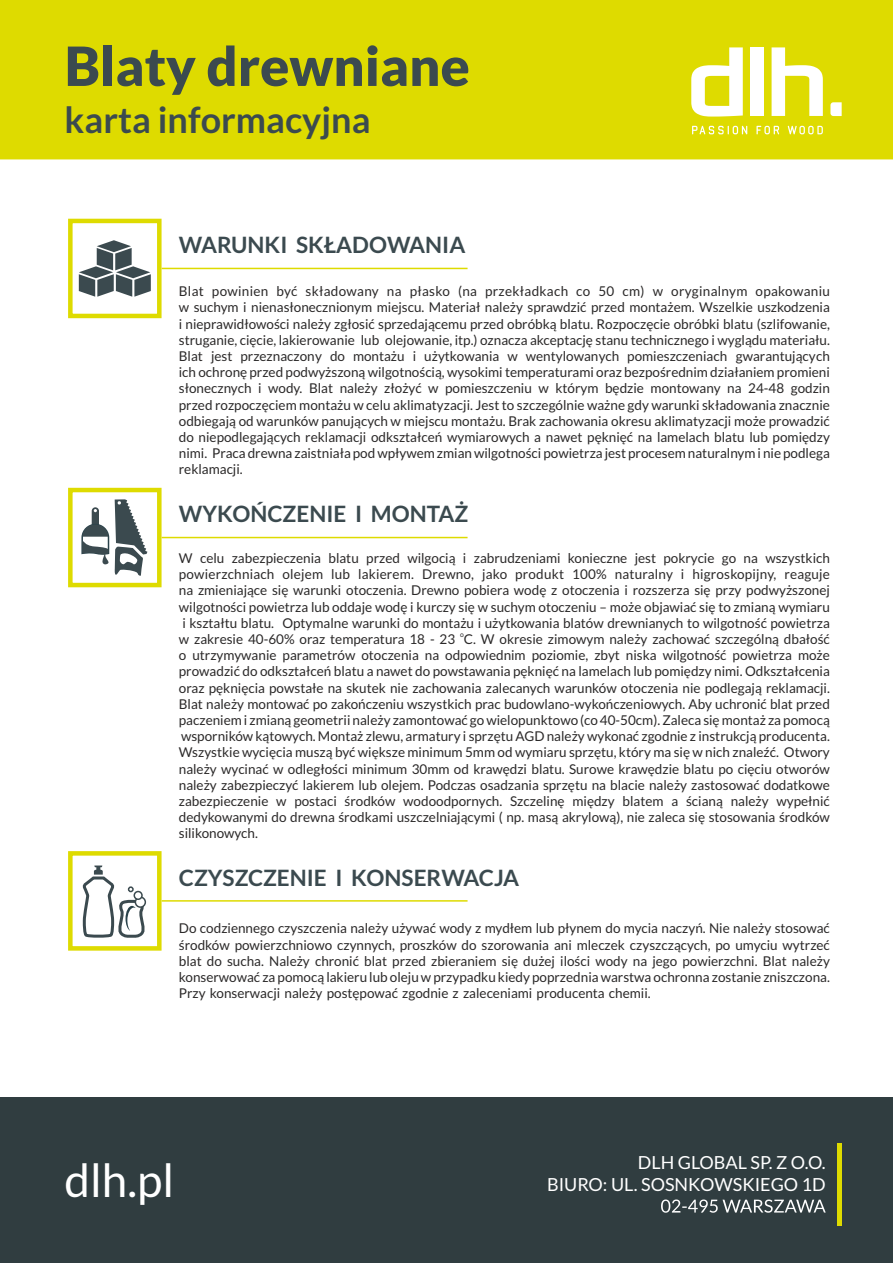
<style>
.page{position:relative;width:893px;height:1263px;background:#fff}
.page>*{position:absolute;margin:0;border:0;box-sizing:border-box;transform-origin:0 0}
.t1{font:900 54px "Lato";color:#3b4a4f}
.t2{font:45.75px "Lato";color:#fff}
.t3{font:700 36px "Lato";color:#3b4a4f}
.t4{font:700 22.5px "Lato";color:#3b4a4f}
.t5{font:18px/22px "Lato";color:#fff;text-align:right}
.t6{font:13.5px/16.2px "Lato";color:#2b2929;text-align:justify}
.t7{font:6.75px "Arial";color:#2b2929}
</style>
<div class="page">
<div style="left:0;top:0;width:893px;height:159px;background:#dedb00"></div>
<div style="left:0;top:1098px;width:893px;height:165px;background:#303d40"></div>
<svg style="left:756px;top:126px;width:23px;height:8px"></svg>
<svg style="left:788px;top:126px;width:35px;height:8px"></svg>
<svg style="left:691px;top:47px;width:52px;height:70px"></svg>
<div style="left:750px;top:47px;width:14px;height:69px;background:#fff"></div>
<svg style="left:772px;top:47px;width:51px;height:69px"></svg>
<svg style="left:830px;top:102px;width:12px;height:14px"></svg>
<svg style="left:692px;top:126px;width:55px;height:8px"></svg>
<svg style="left:661px;top:1199px;width:165px;height:14px"></svg>
<div style="left:837px;top:1143px;width:5px;height:82px;background:#dedb00"></div>
<div style="left:68px;top:219px;width:94px;height:99px;border:4px solid #dedb00"></div>
<hr style="left:162px;top:268px;width:306px;height:1px;background:#dedb00">
<div style="left:68px;top:488px;width:94px;height:99px;border:4px solid #dedb00"></div>
<hr style="left:162px;top:537px;width:306px;height:1px;background:#dedb00">
<div style="left:68px;top:851px;width:94px;height:100px;border:4px solid #dedb00"></div>
<hr style="left:162px;top:900px;width:306px;height:2px;background:#dedb00">
<svg style="left:79px;top:240px;width:72px;height:57px"></svg>
<svg style="left:81px;top:499px;width:66px;height:88px"></svg>
<svg style="left:82px;top:865px;width:64px;height:73px"></svg>
<h1 class="t1" style="left:65px;top:42px;width:407px">Blaty drewniane</h1>
<h3 class="t3" style="left:65px;top:104px;width:307px">karta informacyjna</h3>
<h3 class="t4" style="left:179px;top:235px;width:288px">WARUNKI SKŁADOWANIA</h3>
<p class="t6" style="left:179px;top:284px;width:653px">Blat powinien być składowany na płasko (na przekładkach co 50 cm) w oryginalnym opakowaniu w suchym i nienasłonecznionym miejscu. Materiał należy sprawdzić przed montażem. Wszelkie uszkodzenia i nieprawidłowości należy zgłosić sprzedającemu przed obróbką blatu. Rozpoczęcie obróbki blatu (szlifowanie, struganie, cięcie, lakierowanie lub olejowanie, itp.) oznacza akceptację stanu technicznego i wyglądu materiału.<br>Blat jest przeznaczony do montażu i użytkowania w wentylowanych pomieszczeniach gwarantujących ich ochronę przed podwyższoną wilgotnością, wysokimi temperaturami oraz bezpośrednim działaniem promieni słonecznych i wody. Blat należy złożyć w pomieszczeniu w którym będzie montowany na 24-48 godzin przed rozpoczęciem montażu w celu aklimatyzacji. Jest to szczególnie ważne gdy warunki składowania znacznie odbiegają od warunków panujących w miejscu montażu. Brak zachowania okresu aklimatyzacji może prowadzić do niepodlegających reklamacji odkształceń wymiarowych a nawet pęknięć na lamelach blatu lub pomiędzy nimi. Praca drewna zaistniała pod wpływem zmian wilgotności powietrza jest procesem naturalnym i nie podlega reklamacji.</p>
<h3 class="t4" style="left:179px;top:504px;width:291px">WYKOŃCZENIE I MONTAŻ</h3>
<p class="t6" style="left:179px;top:551px;width:653px">W celu zabezpieczenia blatu przed wilgocią i zabrudzeniami konieczne jest pokrycie go na wszystkich powierzchniach olejem lub lakierem. Drewno, jako produkt 100% naturalny i higroskopijny, reaguje na zmieniające się warunki otoczenia. Drewno pobiera wodę z otoczenia i rozszerza się przy podwyższonej wilgotności powietrza lub oddaje wodę i kurczy się w suchym otoczeniu – może objawiać się to zmianą wymiaru i kształtu blatu. Optymalne warunki do montażu i użytkowania blatów drewnianych to wilgotność powietrza</p>
<p class="t7" style="left:460px;top:632px;width:5px">o</p>
<p class="t6" style="left:179px;top:632px;width:653px">w zakresie 40-60% oraz temperatura 18 - 23 C. W okresie zimowym należy zachować szczególną dbałość o utrzymywanie parametrów otoczenia na odpowiednim poziomie, zbyt niska wilgotność powietrza może prowadzić do odkształceń blatu a nawet do powstawania pęknięć na lamelach lub pomiędzy nimi. Odkształcenia oraz pęknięcia powstałe na skutek nie zachowania zalecanych warunków otoczenia nie podlegają reklamacji.<br>Blat należy montować po zakończeniu wszystkich prac budowlano-wykończeniowych. Aby uchronić blat przed paczeniem i zmianą geometrii należy zamontować go wielopunktowo (co 40-50cm). Zaleca się montaż za pomocą wsporników kątowych. Montaż zlewu, armatury i sprzętu AGD należy wykonać zgodnie z instrukcją producenta.<br>Wszystkie wycięcia muszą być większe minimum 5mm od wymiaru sprzętu, który ma się w nich znaleźć. Otwory należy wycinać w odległości minimum 30mm od krawędzi blatu. Surowe krawędzie blatu po cięciu otworów należy zabezpieczyć lakierem lub olejem. Podczas osadzania sprzętu na blacie należy zastosować dodatkowe zabezpieczenie w postaci środków wodoodpornych. Szczelinę między blatem a ścianą należy wypełnić dedykowanymi do drewna środkami uszczelniającymi ( np. masą akrylową), nie zaleca się stosowania środków silikonowych.</p>
<h3 class="t4" style="left:179px;top:868px;width:342px">CZYSZCZENIE I KONSERWACJA</h3>
<p class="t6" style="left:179px;top:921px;width:653px">Do codziennego czyszczenia należy używać wody z mydłem lub płynem do mycia naczyń. Nie należy stosować środków powierzchniowo czynnych, proszków do szorowania ani mleczek czyszczących, po umyciu wytrzeć blat do sucha. Należy chronić blat przed zbieraniem się dużej ilości wody na jego powierzchni. Blat należy konserwować za pomocą lakieru lub oleju w przypadku kiedy poprzednia warstwa ochronna zostanie zniszczona.<br>Przy konserwacji należy postępować zgodnie z zaleceniami producenta chemii.</p>
<h2 class="t2" style="left:65px;top:1160px;width:111px">dlh.pl</h2>
<h3 class="t5" style="left:547px;top:1152px;width:280px">DLH GLOBAL SP. Z O.O.<br>BIURO: UL. SOSNKOWSKIEGO 1D</h3>
</div>
